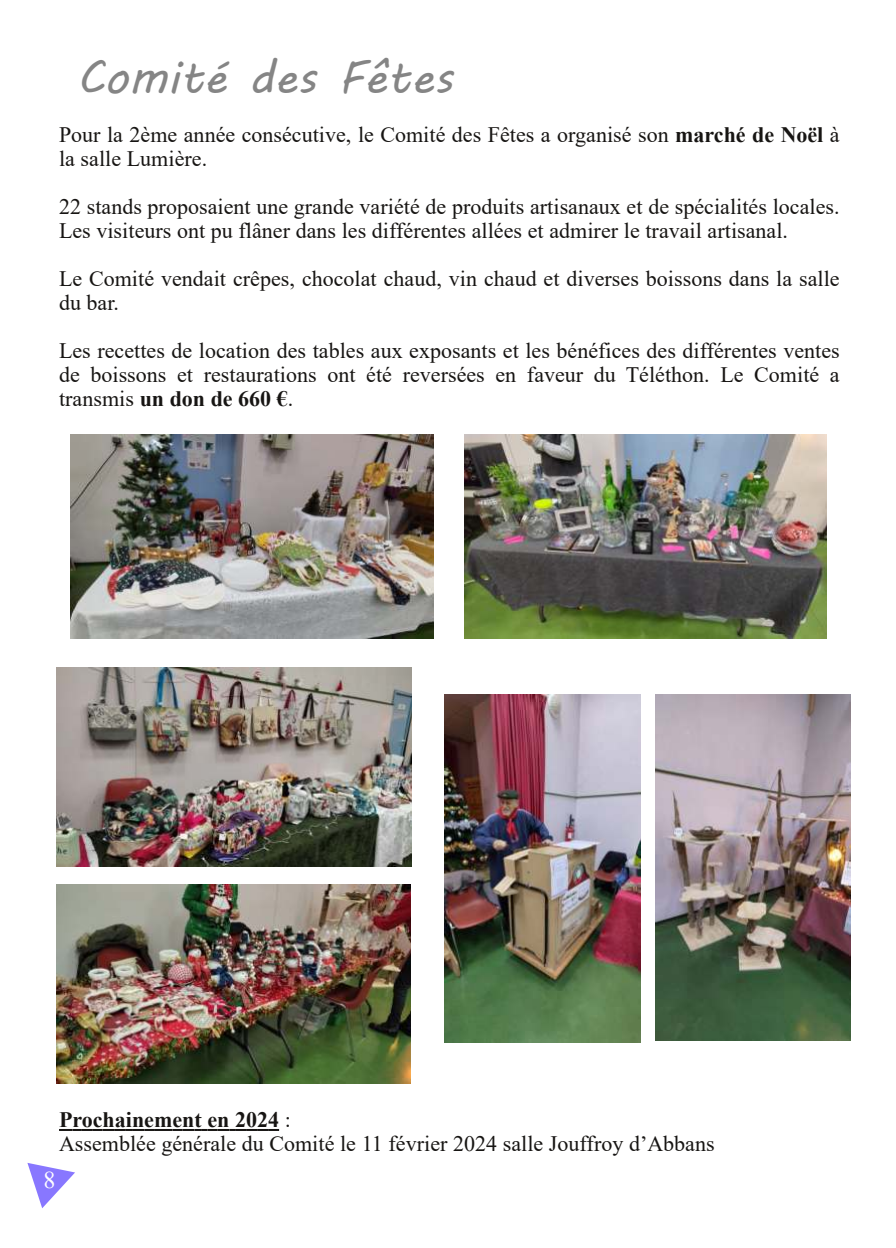
<style>
.page{position:relative;width:896px;height:1248px;background:#fff}
.page>*{position:absolute;margin:0;border:0;box-sizing:border-box;transform-origin:0 0}
.t1{font:46px "MV Boli";color:#858585}
.t2{font:24px "Times New Roman";color:#fff}
.t3{font:22px/24px "Times New Roman";color:#171513}
.s1{font-weight:700}
</style>
<div class="page">
<svg style="left:59px;top:1129px;width:220px;height:1px"></svg>
<svg style="left:27px;top:1163px;width:48px;height:45px"></svg>
<img style="left:71px;top:434px;width:362px;height:204px">
<img style="left:656px;top:694px;width:194px;height:346px">
<img style="left:57px;top:667px;width:354px;height:199px">
<img style="left:444px;top:694px;width:196px;height:348px">
<img style="left:464px;top:434px;width:363px;height:204px">
<img style="left:57px;top:884px;width:353px;height:199px">
<h1 class="t1" style="left:77px;top:46px;width:378px">Comité des Fêtes</h1>
<p class="t3" style="left:59px;top:122px;width:782px">Pour la 2ème année consécutive, le Comité des Fêtes a organisé son <span class="s1">marché de Noël</span> à la salle Lumière.</p>
<p class="t3" style="left:59px;top:194px;width:782px">22 stands proposaient une grande variété de produits artisanaux et de spécialités locales.<br>Les visiteurs ont pu flâner dans les différentes allées et admirer le travail artisanal.</p>
<p class="t3" style="left:59px;top:266px;width:782px">Le Comité vendait crêpes, chocolat chaud, vin chaud et diverses boissons dans la salle du bar.</p>
<p class="t3" style="left:59px;top:338px;width:782px;text-align:justify">Les recettes de location des tables aux exposants et les bénéfices des différentes ventes de boissons et restaurations ont été reversées en faveur du Téléthon. Le Comité a transmis <span class="s1">un don de 660 €</span>.</p>
<p class="t3" style="left:59px;top:1106px;width:657px"><span class="s1">Prochainement en 2024</span> :<br>Assemblée générale du Comité le 11 février 2024 salle Jouffroy d’Abbans</p>
<p class="t2" style="left:43px;top:1163px;width:13px">8</p>
</div>
